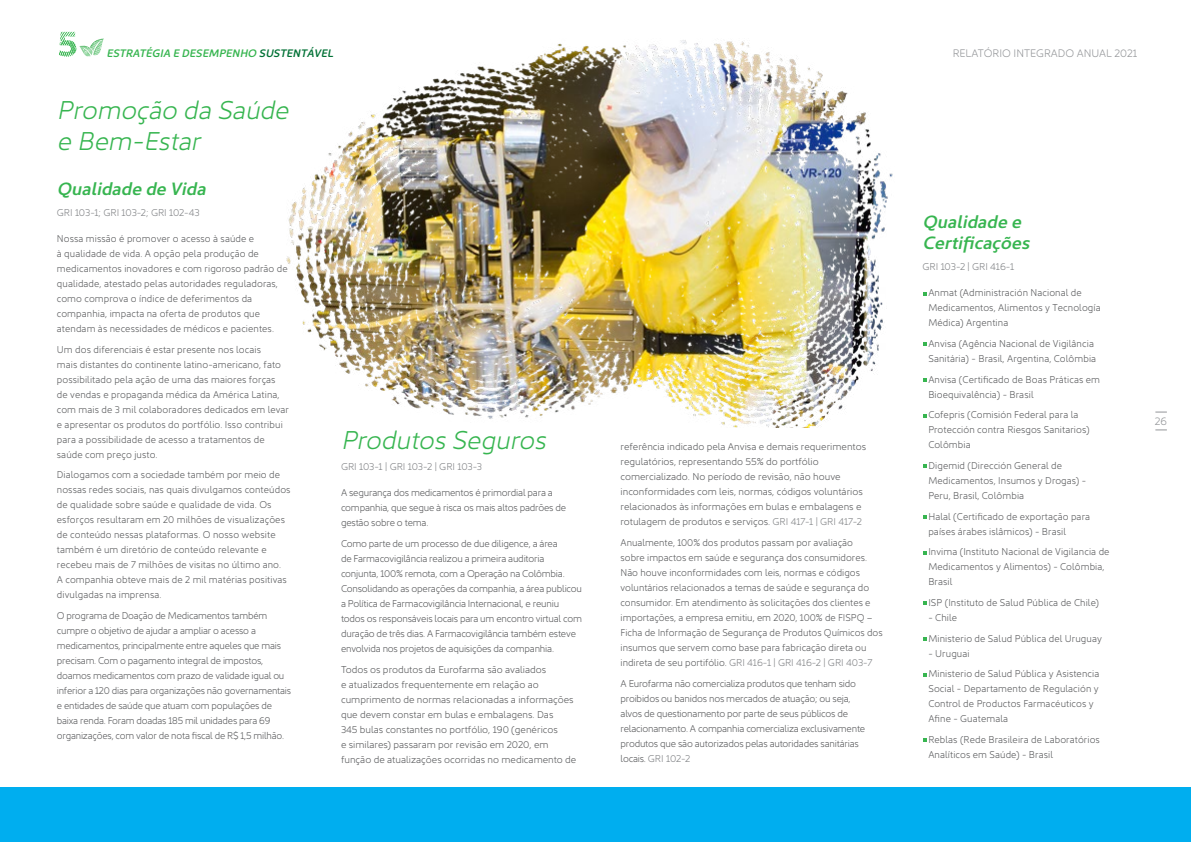
<style>
.page{position:relative;width:1191px;height:842px;background:#fff}
.page>*{position:absolute;margin:0;border:0;box-sizing:border-box;transform-origin:0 0}
.t1{font:italic 300 26px/31.2px "Kyrial Sans Pro";color:#37b550}
.t2{font:italic 600 18px/21.6px "Kyrial Sans Pro";color:#37b550}
.t3{font:italic 600 11px "Kyrial Sans Pro";color:#37b550}
.t4{font:300 11px "Kyrial Sans Pro";color:#939598}
.t5{font:300 10px/15px "Kyrial Sans Pro";color:#58595b}
.t6{font:300 10px/15px "Kyrial Sans Pro";letter-spacing:-.02em;color:#58595b}
.t7{font:300 10px "Kyrial Sans Pro";color:#808285}
.s1{color:#007135}
.s2{color:#808285}
</style>
<div class="page">
<img style="left:286px;top:40px;width:607px;height:387px">
<svg style="left:923px;top:292px;width:3px;height:4px"></svg>
<svg style="left:923px;top:342px;width:3px;height:4px"></svg>
<svg style="left:923px;top:378px;width:3px;height:4px"></svg>
<svg style="left:923px;top:414px;width:3px;height:4px"></svg>
<svg style="left:923px;top:464px;width:3px;height:4px"></svg>
<svg style="left:923px;top:515px;width:3px;height:4px"></svg>
<svg style="left:923px;top:551px;width:3px;height:4px"></svg>
<svg style="left:923px;top:601px;width:3px;height:4px"></svg>
<svg style="left:923px;top:637px;width:3px;height:4px"></svg>
<svg style="left:923px;top:673px;width:3px;height:4px"></svg>
<svg style="left:923px;top:738px;width:3px;height:4px"></svg>
<div style="left:106px;top:48px;width:241px;height:9px;background:#fff"></div>
<svg style="left:59px;top:32px;width:3px;height:24px"></svg>
<div style="left:62px;top:26px;width:58px;height:31px;background:#37b550;opacity:.75"></div>
<div style="left:0;top:788px;width:1191px;height:54px;background:#00aeef"></div>
<p class="t3" style="left:106px;top:45px;width:228px">ESTRATÉGIA E DESEMPENHO <span class="s1">SUSTENTÁVEL</span></p>
<h1 class="t1" style="left:57px;top:92px;width:233px">Promoção da Saúde e Bem-Estar</h1>
<h2 class="t2" style="left:57px;top:177px;width:150px">Qualidade de Vida</h2>
<p class="t7" style="left:57px;top:205px;width:144px">GRI 103-1; GRI 103-2; GRI 102-43</p>
<p class="t5" style="left:57px;top:230px;width:232px">Nossa missão é promover o acesso à saúde e<br>à qualidade de vida. A opção pela produção de medicamentos inovadores e com rigoroso padrão de qualidade, atestado pelas autoridades reguladoras, como comprova o índice de deferimentos da companhia, impacta na oferta de produtos que atendam às necessidades de médicos e pacientes.</p>
<p class="t5" style="left:57px;top:341px;width:234px">Um dos diferenciais é estar presente nos locais<br>mais distantes do continente latino-americano, fato possibilitado pela ação de uma das maiores forças<br>de vendas e propaganda médica da América Latina, com mais de 3 mil colaboradores dedicados em levar e apresentar os produtos do portfólio. Isso contribui para a possibilidade de acesso a tratamentos de saúde com preço justo.</p>
<p class="t5" style="left:57px;top:466px;width:235px">Dialogamos com a sociedade também por meio de nossas redes sociais, nas quais divulgamos conteúdos de qualidade sobre saúde e qualidade de vida. Os esforços resultaram em 20 milhões de visualizações de conteúdo nessas plataformas. O nosso website também é um diretório de conteúdo relevante e recebeu mais de 7 milhões de visitas no último ano.<br>A companhia obteve mais de 2 mil matérias positivas divulgadas na imprensa.</p>
<p class="t6" style="left:57px;top:607px;width:236px">O programa de Doação de Medicamentos também cumpre o objetivo de ajudar a ampliar o acesso a medicamentos, principalmente entre aqueles que mais precisam. Com o pagamento integral de impostos, doamos medicamentos com prazo de validade igual ou inferior a 120 dias para organizações não governamentais e entidades de saúde que atuam com populações de baixa renda. Foram doadas 185 mil unidades para 69 organizações, com valor de nota fiscal de R$ 1,5 milhão.</p>
<h1 class="t1" style="left:341px;top:422px;width:206px">Produtos Seguros</h1>
<p class="t7" style="left:341px;top:459px;width:143px">GRI 103-1 | GRI 103-2 | GRI 103-3</p>
<p class="t6" style="left:341px;top:484px;width:227px">A segurança dos medicamentos é primordial para a companhia, que segue à risca os mais altos padrões de gestão sobre o tema.</p>
<p class="t6" style="left:341px;top:535px;width:242px">Como parte de um processo de due diligence, a área<br>de Farmacovigilância realizou a primeira auditoria conjunta, 100% remota, com a Operação na Colômbia.<br>Consolidando as operações da companhia, a área publicou a Política de Farmacovigilância Internacional, e reuniu todos os responsáveis locais para um encontro virtual com duração de três dias. A Farmacovigilância também esteve envolvida nos projetos de aquisições da companhia.</p>
<p class="t5" style="left:341px;top:661px;width:237px">Todos os produtos da Eurofarma são avaliados<br>e atualizados frequentemente em relação ao cumprimento de normas relacionadas a informações que devem constar em bulas e embalagens. Das<br>345 bulas constantes no portfólio, 190 (genéricos<br>e similares) passaram por revisão em 2020, em função de atualizações ocorridas no medicamento de</p>
<p class="t5" style="left:620px;top:438px;width:247px">referência indicado pela Anvisa e demais requerimentos regulatórios, representando 55% do portfólio comercializado. No período de revisão, não houve inconformidades com leis, normas, códigos voluntários relacionados às informações em bulas e embalagens e rotulagem de produtos e serviços. <span class="s2">GRI 417-1 | GRI 417-2</span></p>
<p class="t5" style="left:620px;top:534px;width:264px">Anualmente, 100% dos produtos passam por avaliação<br>sobre impactos em saúde e segurança dos consumidores.<br>Não houve inconformidades com leis, normas e códigos voluntários relacionados a temas de saúde e segurança do consumidor. Em atendimento às solicitações dos clientes e importações, a empresa emitiu, em 2020, 100% de FISPQ – Ficha de Informação de Segurança de Produtos Químicos dos insumos que servem como base para fabricação direta ou indireta de seu portifólio. <span class="s2">GRI 416-1 | GRI 416-2 | GRI 403-7</span></p>
<p class="t6" style="left:620px;top:675px;width:246px">A Eurofarma não comercializa produtos que tenham sido proibidos ou banidos nos mercados de atuação; ou seja, alvos de questionamento por parte de seus públicos de relacionamento. A companhia comercializa exclusivamente produtos que são autorizados pelas autoridades sanitárias locais. <span class="s2">GRI 102-2</span></p>
<p class="t4" style="left:952px;top:45px;width:186px">RELATÓRIO INTEGRADO ANUAL 2021</p>
<h2 class="t2" style="left:922px;top:209px;width:109px">Qualidade e<br>Certificações</h2>
<p class="t7" style="left:922px;top:259px;width:93px">GRI 103-2 | GRI 416-1</p>
<p class="t5" style="left:928px;top:284px;width:174px">Anmat (Administración Nacional de<br>Medicamentos, Alimentos y Tecnología<br>Médica) Argentina</p>
<p class="t5" style="left:928px;top:335px;width:169px">Anvisa (Agência Nacional de Vigilância<br>Sanitária) - Brasil, Argentina, Colômbia</p>
<p class="t5" style="left:928px;top:371px;width:173px">Anvisa (Certificado de Boas Práticas em<br>Bioequivalência) - Brasil</p>
<p class="t5" style="left:928px;top:406px;width:163px">Cofepris (Comisión Federal para la<br>Protección contra Riesgos Sanitarios)<br>Colômbia</p>
<p class="t5" style="left:928px;top:457px;width:159px">Digemid (Dirección General de<br>Medicamentos, Insumos y Drogas) -<br>Peru, Brasil, Colômbia</p>
<p class="t5" style="left:928px;top:508px;width:163px">Halal (Certificado de exportação para países árabes islâmicos) - Brasil</p>
<p class="t5" style="left:928px;top:543px;width:183px">Invima (Instituto Nacional de Vigilancia de<br>Medicamentos y Alimentos) - Colômbia,<br>Brasil</p>
<p class="t5" style="left:928px;top:594px;width:172px">ISP (Instituto de Salud Pública de Chile)</p>
<p class="t5" style="left:928px;top:606px;width:175px;line-height:20.7px">- Chile<br>Ministerio de Salud Pública del Uruguay</p>
<p class="t5" style="left:928px;top:642px;width:172px;line-height:20.7px">- Uruguai<br>Ministerio de Salud Pública y Asistencia</p>
<p class="t5" style="left:928px;top:680px;width:172px">Social - Departamento de Regulación y<br>Control de Productos Farmacéuticos y<br>Afine - Guatemala</p>
<p class="t5" style="left:928px;top:731px;width:173px">Reblas (Rede Brasileira de Laboratórios<br>Analíticos em Saúde) - Brasil</p>
<p class="t4" style="left:1154px;top:413px;width:14px">26</p>
</div>
